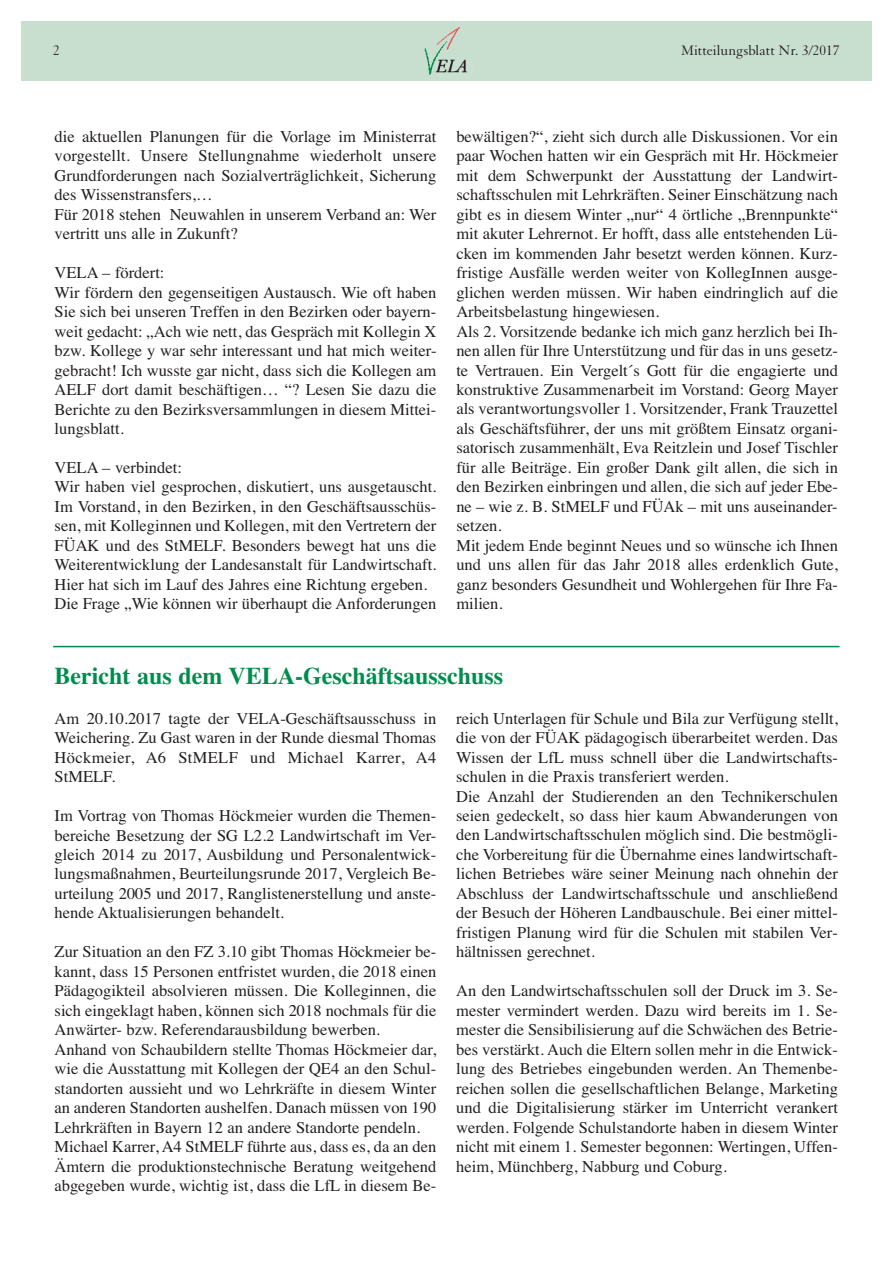
<style>
.page{position:relative;width:893px;height:1263px;background:#fff}
.page>*{position:absolute;margin:0;border:0;box-sizing:border-box;transform-origin:0 0}
.t1{font:700 24px "Times";color:#008c4e}
.t2{font:16.5px/19.5px "Times";color:#231f20}
.t3{font:15px "Granjon";color:#231f20}
</style>
<div class="page">
<div style="left:21px;top:21px;width:850px;height:60px;background:#c8decf"></div>
<img style="left:445px;top:28px;width:15px;height:15px">
<img style="left:425px;top:37px;width:26px;height:38px">
<img style="left:435px;top:59px;width:32px;height:16px">
<hr style="left:53px;top:646px;width:786px;height:1px;background:#008c4e">
<p class="t3" style="left:53px;top:45px;width:8px">2</p>
<p class="t3" style="left:681px;top:45px;width:160px">Mitteilungsblatt Nr. 3/2017</p>
<p class="t2" style="left:55px;top:128px;width:383px">die aktuellen Planungen für die Vorlage im Ministerrat vorgestellt. Unsere Stellungnahme wiederholt unsere Grundforderungen nach Sozialverträglichkeit, Sicherung des Wissenstransfers,…<br>Für 2018 stehen Neuwahlen in unserem Verband an: Wer vertritt uns alle in Zukunft?</p>
<p class="t2" style="left:55px;top:264px;width:383px">VELA – fördert:<br>Wir fördern den gegenseitigen Austausch. Wie oft haben Sie sich bei unseren Treffen in den Bezirken oder bayern&shy;weit gedacht: „Ach wie nett, das Gespräch mit Kollegin X bzw. Kollege y war sehr interessant und hat mich weiter&shy;gebracht! Ich wusste gar nicht, dass sich die Kollegen am AELF dort damit beschäftigen… “? Lesen Sie dazu die Berichte zu den Bezirksversammlungen in diesem Mittei&shy;lungsblatt.</p>
<p class="t2" style="left:55px;top:459px;width:383px">VELA – verbindet:<br>Wir haben viel gesprochen, diskutiert, uns ausgetauscht.<br>Im Vorstand, in den Bezirken, in den Geschäftsausschüs&shy;sen, mit Kolleginnen und Kollegen, mit den Vertretern der FÜAK und des StMELF. Besonders bewegt hat uns die Weiterentwicklung der Landesanstalt für Landwirtschaft.<br>Hier hat sich im Lauf des Jahres eine Richtung ergeben.<br>Die Frage „Wie können wir überhaupt die Anforderungen</p>
<p class="t2" style="left:456px;top:128px;width:383px">bewältigen?“, zieht sich durch alle Diskussionen. Vor ein paar Wochen hatten wir ein Gespräch mit Hr. Höckmeier mit dem Schwerpunkt der Ausstattung der Landwirt&shy;schaftsschulen mit Lehrkräften. Seiner Einschätzung nach gibt es in diesem Winter „nur“ 4 örtliche „Brennpunkte“ mit akuter Lehrernot. Er hofft, dass alle entstehenden Lü&shy;cken im kommenden Jahr besetzt werden können. Kurz&shy;fristige Ausfälle werden weiter von KollegInnen ausge&shy;glichen werden müssen. Wir haben eindringlich auf die Arbeitsbelastung hingewiesen.<br>Als 2. Vorsitzende bedanke ich mich ganz herzlich bei Ih&shy;nen allen für Ihre Unterstützung und für das in uns gesetz&shy;te Vertrauen. Ein Vergelt´s Gott für die engagierte und konstruktive Zusammenarbeit im Vorstand: Georg Mayer als verantwortungsvoller 1. Vorsitzender, Frank Trauzettel als Geschäftsführer, der uns mit größtem Einsatz organi&shy;satorisch zusammenhält, Eva Reitzlein und Josef Tischler für alle Beiträge. Ein großer Dank gilt allen, die sich in den Bezirken einbringen und allen, die sich auf jeder Ebe&shy;ne – wie z. B. StMELF und FÜAk – mit uns auseinander&shy;setzen.<br>Mit jedem Ende beginnt Neues und so wünsche ich Ihnen und uns allen für das Jahr 2018 alles erdenklich Gute, ganz besonders Gesundheit und Wohlergehen für Ihre Fa&shy;milien.</p>
<h1 class="t1" style="left:55px;top:667px;width:450px">Bericht aus dem VELA-Geschäftsausschuss</h1>
<p class="t2" style="left:55px;top:710px;width:383px;text-align:justify">Am 20.10.2017 tagte der VELA-Geschäftsausschuss in Weichering. Zu Gast waren in der Runde diesmal Thomas Höckmeier, A6 StMELF und Michael Karrer, A4<br>StMELF.</p>
<p class="t2" style="left:55px;top:807px;width:383px;text-align:justify">Im Vortrag von Thomas Höckmeier wurden die Themen&shy;bereiche Besetzung der SG L2.2 Landwirtschaft im Ver&shy;gleich 2014 zu 2017, Ausbildung und Personalentwick&shy;lungsmaßnahmen, Beurteilungsrunde 2017, Vergleich Be&shy;urteilung 2005 und 2017, Ranglistenerstellung und anste&shy;hende Aktualisierungen behandelt.</p>
<p class="t2" style="left:55px;top:944px;width:383px">Zur Situation an den FZ 3.10 gibt Thomas Höckmeier be&shy;kannt, dass 15 Personen entfristet wurden, die 2018 einen Pädagogikteil absolvieren müssen. Die Kolleginnen, die sich eingeklagt haben, können sich 2018 nochmals für die Anwärter- bzw. Referendarausbildung bewerben.<br>Anhand von Schaubildern stellte Thomas Höckmeier dar, wie die Ausstattung mit Kollegen der QE4 an den Schul&shy;standorten aussieht und wo Lehrkräfte in diesem Winter an anderen Standorten aushelfen. Danach müssen von 190<br>Lehrkräften in Bayern 12 an andere Standorte pendeln.<br>Michael Karrer, A4 StMELF führte aus, dass es, da an den Ämtern die produktionstechnische Beratung weitgehend abgegeben wurde, wichtig ist, dass die LfL in diesem Be-</p>
<p class="t2" style="left:456px;top:710px;width:383px">reich Unterlagen für Schule und Bila zur Verfügung stellt, die von der FÜAK pädagogisch überarbeitet werden. Das Wissen der LfL muss schnell über die Landwirtschafts&shy;schulen in die Praxis transferiert werden.<br>Die Anzahl der Studierenden an den Technikerschulen seien gedeckelt, so dass hier kaum Abwanderungen von den Landwirtschaftsschulen möglich sind. Die bestmögli&shy;che Vorbereitung für die Übernahme eines landwirtschaft&shy;lichen Betriebes wäre seiner Meinung nach ohnehin der Abschluss der Landwirtschaftsschule und anschließend der Besuch der Höheren Landbauschule. Bei einer mittel&shy;fristigen Planung wird für die Schulen mit stabilen Ver&shy;hältnissen gerechnet.</p>
<p class="t2" style="left:456px;top:983px;width:383px;text-align:justify">An den Landwirtschaftsschulen soll der Druck im 3. Se&shy;mester vermindert werden. Dazu wird bereits im 1. Se&shy;mester die Sensibilisierung auf die Schwächen des Betrie&shy;bes verstärkt. Auch die Eltern sollen mehr in die Entwick&shy;lung des Betriebes eingebunden werden. An Themenbe&shy;reichen sollen die gesellschaftlichen Belange, Marketing und die Digitalisierung stärker im Unterricht verankert werden. Folgende Schulstandorte haben in diesem Winter nicht mit einem 1. Semester begonnen: Wertingen, Uffen&shy;heim, Münchberg, Nabburg und Coburg.</p>
</div>
